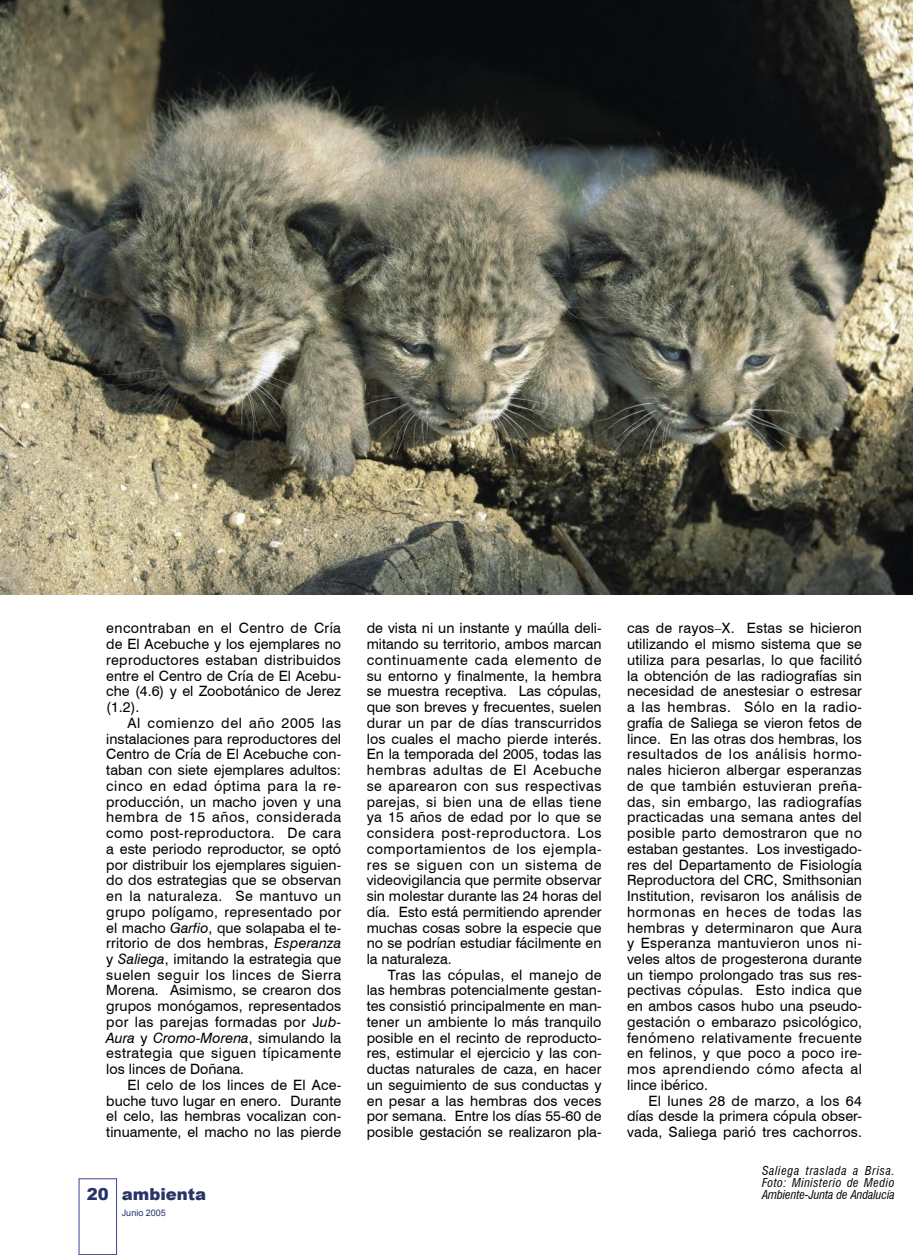
<style>
.page{position:relative;width:913px;height:1255px;background:#fff}
.page>*{position:absolute;margin:0;border:0;box-sizing:border-box;transform-origin:0 0}
.t1{font:900 16.5px "Arial";color:#283366}
.Texto_general-OK{font:14.25px/15.8px "Swiss 721 BT";color:#000;text-align:justify}
.Pié_de_foto{font:italic condensed 12px/12px "Swiss 721 BT";color:#000;text-align:justify}
.t2{font:9px "Arial";color:#283366}
.s1{font-style:italic}
</style>
<div class="page">
<div style="left:79px;top:1178px;width:38px;height:76px;border:1px solid #36478b"></div>
<img style="left:0;top:0;width:913px;height:594px">
<p class="Texto_general-OK" style="left:106px;top:620px;width:236px">encontraban en el Centro de Cría de El Acebuche y los ejemplares no reproductores estaban distribuidos entre el Centro de Cría de El Acebu&shy;che (4.6) y el Zoobotánico de Jerez (1.2).</p>
<p class="Texto_general-OK" style="left:106px;top:714px;width:236px;text-indent:21px">Al comienzo del año 2005 las instalaciones para reproductores del Centro de Cría de El Acebuche con&shy;taban con siete ejemplares adultos: cinco en edad óptima para la re&shy;producción, un macho joven y una hembra de 15 años, considerada como post-reproductora. De cara a este periodo reproductor, se optó por distribuir los ejemplares siguien&shy;do dos estrategias que se observan en la naturaleza. Se mantuvo un grupo polígamo, representado por el macho <span class="s1">Garfio</span>, que solapaba el te&shy;rritorio de dos hembras, <span class="s1">Esperanza </span>y <span class="s1">Saliega</span>, imitando la estrategia que suelen seguir los linces de Sierra Morena. Asimismo, se crearon dos grupos monógamos, representados por las parejas formadas por J<span class="s1">ub-Aura</span> y <span class="s1">Cromo-Morena</span>, simulando la estrategia que siguen típicamente los linces de Doñana.</p>
<p class="Texto_general-OK" style="left:106px;top:1076px;width:236px;text-indent:21px">El celo de los linces de El Ace&shy;buche tuvo lugar en enero. Durante el celo, las hembras vocalizan con&shy;tinuamente, el macho no las pierde</p>
<p class="t1" style="left:87px;top:1182px;width:24px">20</p>
<p class="t1" style="left:122px;top:1182px;width:86px">ambienta</p>
<p class="t2" style="left:122px;top:1206px;width:46px">Junio 2005</p>
<p class="Texto_general-OK" style="left:367px;top:620px;width:236px">de vista ni un instante y maúlla deli&shy;mitando su territorio, ambos marcan continuamente cada elemento de su entorno y finalmente, la hembra se muestra receptiva. Las cópulas, que son breves y frecuentes, suelen durar un par de días transcurridos los cuales el macho pierde interés.<br>En la temporada del 2005, todas las hembras adultas de El Acebuche se aparearon con sus respectivas parejas, si bien una de ellas tiene ya 15 años de edad por lo que se considera post-reproductora. Los comportamientos de los ejempla&shy;res se siguen con un sistema de videovigilancia que permite observar sin molestar durante las 24 horas del día. Esto está permitiendo aprender muchas cosas sobre la especie que no se podrían estudiar fácilmente en la naturaleza.</p>
<p class="Texto_general-OK" style="left:367px;top:966px;width:236px;text-indent:21px">Tras las cópulas, el manejo de las hembras potencialmente gestan&shy;tes consistió principalmente en man&shy;tener un ambiente lo más tranquilo posible en el recinto de reproducto&shy;res, estimular el ejercicio y las con&shy;ductas naturales de caza, en hacer un seguimiento de sus conductas y en pesar a las hembras dos veces por semana. Entre los días 55-60 de posible gestación se realizaron pla-</p>
<p class="Texto_general-OK" style="left:627px;top:620px;width:236px">cas de rayos–X. Estas se hicieron utilizando el mismo sistema que se utiliza para pesarlas, lo que facilitó la obtención de las radiografías sin necesidad de anestesiar o estresar a las hembras. Sólo en la radio&shy;grafía de Saliega se vieron fetos de lince. En las otras dos hembras, los resultados de los análisis hormo&shy;nales hicieron albergar esperanzas de que también estuvieran preña&shy;das, sin embargo, las radiografías practicadas una semana antes del posible parto demostraron que no estaban gestantes. Los investigado&shy;res del Departamento de Fisiología Reproductora del CRC, Smithsonian Institution, revisaron los análisis de hormonas en heces de todas las hembras y determinaron que Aura y Esperanza mantuvieron unos ni&shy;veles altos de progesterona durante un tiempo prolongado tras sus res&shy;pectivas cópulas. Esto indica que en ambos casos hubo una pseudo&shy;gestación o embarazo psicológico, fenómeno relativamente frecuente en felinos, y que poco a poco ire&shy;mos aprendiendo cómo afecta al lince ibérico.</p>
<p class="Texto_general-OK" style="left:627px;top:1092px;width:236px;text-indent:21px">El lunes 28 de marzo, a los 64 días desde la primera cópula obser&shy;vada, Saliega parió tres cachorros.</p>
<p class="Pié_de_foto" style="left:762px;top:1164px;width:134px">Saliega traslada a Brisa.<br>Foto: Ministerio de Medio Ambiente-Junta de Andalucía</p>
</div>
